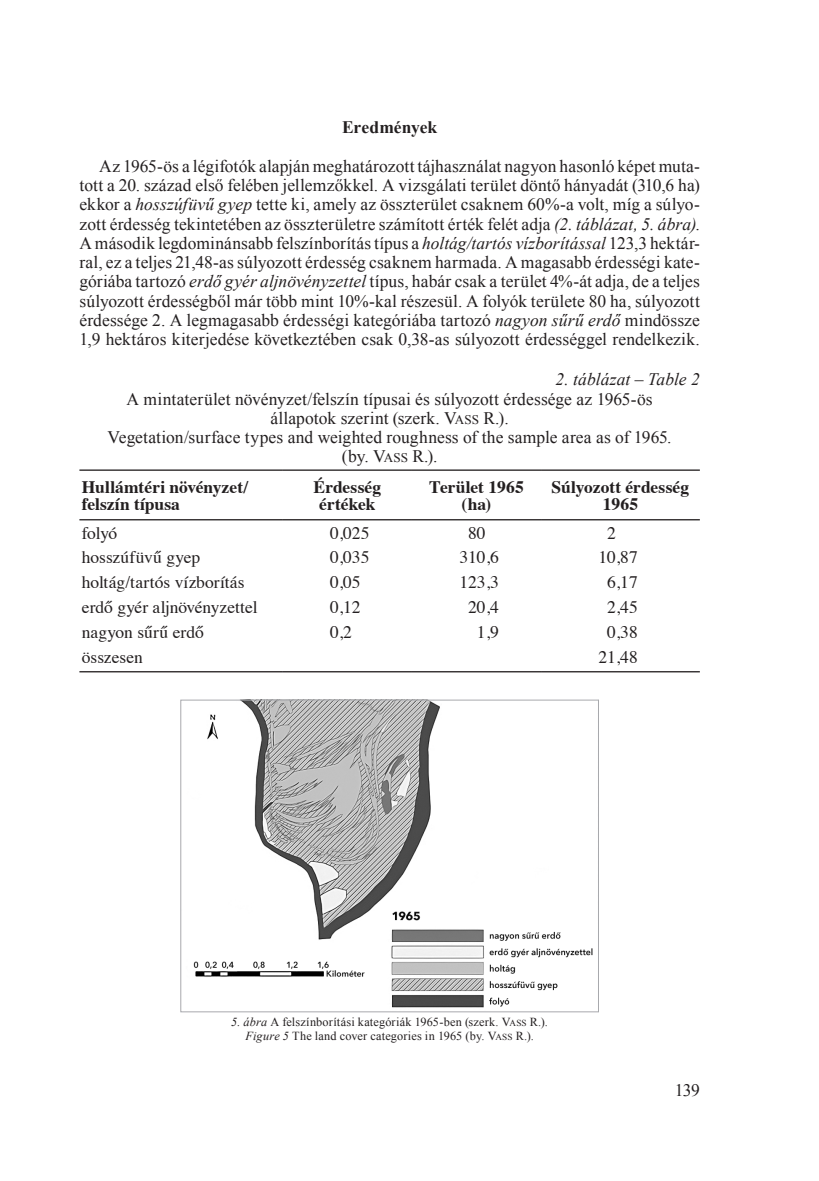
<style>
.page{position:relative;width:819px;height:1181px;background:#fff}
.page>*{position:absolute;margin:0;border:0;box-sizing:border-box;transform-origin:0 0}
.Folyószöveg{font:17.5px/19.2px "Times New Roman";letter-spacing:.005em;color:#231f20;text-align:justify}
.Táblázat{font:17.5px "Times";color:#231f20}
.Táblázat_fejléc{font:700 17.5px/17.5px "Times";color:#231f20}
.Folyószöveg-2{font:italic 17.5px "Times New Roman";letter-spacing:.005em;color:#231f20}
.Alcím_1{font:700 17.5px "Times New Roman";color:#231f20}
.Pagina{font:17.5px "Times New Roman";color:#231f20}
.Képaláírások{font:12.25px "Times New Roman";letter-spacing:.015em;color:#231f20}
.s1{font-style:italic}
.s2{font-style:normal}
.s3{font-style:inherit}
.s4{font-size:13.12px}
.s5{color:#fff}
.s6{font-size:9.1px}
</style>
<div class="page">
<hr style="left:79px;top:469px;width:204px;height:2px;background:#231f20">
<hr style="left:283px;top:469px;width:129px;height:2px;background:#231f20">
<hr style="left:412px;top:469px;width:129px;height:2px;background:#231f20">
<hr style="left:541px;top:469px;width:158px;height:2px;background:#231f20">
<hr style="left:79px;top:519px;width:204px;height:1px;background:#231f20">
<hr style="left:283px;top:519px;width:129px;height:1px;background:#231f20">
<hr style="left:412px;top:519px;width:129px;height:1px;background:#231f20">
<hr style="left:541px;top:519px;width:158px;height:1px;background:#231f20">
<hr style="left:79px;top:671px;width:204px;height:1px;background:#231f20">
<hr style="left:283px;top:671px;width:129px;height:1px;background:#231f20">
<hr style="left:412px;top:671px;width:129px;height:1px;background:#231f20">
<hr style="left:541px;top:671px;width:158px;height:1px;background:#231f20">
<img style="left:193px;top:701px;width:400px;height:307px">
<div style="left:180px;top:699px;width:419px;height:313px;border:1px solid #a8a9ad"></div>
<p class="Alcím_1" style="left:342px;top:115px;width:97px">Eredmények</p>
<p class="Folyószöveg" style="left:79px;top:156px;width:622px;text-indent:20px">Az 1965-ös a légifotók alapján meghatározott tájhasználat nagyon hasonló képet muta&shy;tott a 20. század első felében jellemzőkkel. A vizsgálati terület döntő hányadát (310,6 ha) ekkor a <span class="s1">hosszúfüvű gyep</span> tette ki, amely az összterület csaknem 60%-a volt, míg a súlyo&shy;zott érdesség tekintetében az összterületre számított érték felét adja <span class="s1">(2. táblázat, 5. ábra)</span>.<br>A második legdominánsabb felszínborítás típus a <span class="s1">holtág/tartós vízborítással</span> 123,3 hektár&shy;ral, ez a teljes 21,48-as súlyozott érdesség csaknem harmada. A magasabb érdességi kate&shy;góriába tartozó <span class="s1">erdő gyér aljnövényzettel</span> típus, habár csak a terület 4%-át adja, de a teljes súlyozott érdességből már több mint 10%-kal részesül. A folyók területe 80 ha, súlyozott érdessége 2. A legmagasabb érdességi kategóriába tartozó <span class="s1">nagyon sűrű erdő</span> mindössze 1,9 hektáros kiterjedése következtében csak 0,38-as súlyozott érdességgel rendelkezik.</p>
<p class="Folyószöveg-2" style="left:555px;top:367px;width:146px">2. táblázat <span class="s2">–</span> Table 2</p>
<p class="Folyószöveg" style="left:126px;top:389px;width:527px">A mintaterület növényzet/felszín típusai és súlyozott érdessége az 1965-ös</p>
<p class="Folyószöveg" style="left:270px;top:408px;width:240px">állapotok szerint (szerk. <span class="s3">V</span><span class="s4">ASS</span> <span class="s3">R.).</span></p>
<p class="Folyószöveg" style="left:108px;top:427px;width:565px">Vegetation/surface types and weighted roughness of the sample area as of 1965.</p>
<p class="Folyószöveg" style="left:342px;top:447px;width:97px">(by<span class="s3">. V</span><span class="s4">ASS</span> <span class="s3">R.</span>).</p>
<p class="Táblázat_fejléc" style="left:82px;top:476px;width:168px">Hullámtéri növényzet/ felszín típusa</p>
<p class="Táblázat_fejléc" style="left:313px;top:476px;width:69px">Érdesség</p>
<p class="Táblázat_fejléc" style="left:551px;top:476px;width:139px;text-align:center">Súlyozott érdesség<br>1965</p>
<p class="Táblázat_fejléc" style="left:429px;top:476px;width:96px">Terület 1965</p>
<p class="Táblázat_fejléc" style="left:461px;top:494px;width:31px">(ha)</p>
<p class="Táblázat_fejléc" style="left:319px;top:494px;width:58px">értékek</p>
<p class="Táblázat" style="left:82px;top:516px;width:37px">folyó</p>
<p class="Táblázat" style="left:330px;top:516px;width:41px">0,025</p>
<p class="Táblázat" style="left:468px;top:516px;width:32px">80<span class="s5">,0</span></p>
<p class="Táblázat" style="left:82px;top:541px;width:120px">hosszúfüvű gyep</p>
<p class="Táblázat" style="left:330px;top:541px;width:41px">0,035</p>
<p class="Táblázat" style="left:459px;top:541px;width:41px">310,6</p>
<p class="Táblázat" style="left:598px;top:541px;width:41px">10,87</p>
<p class="Táblázat" style="left:82px;top:566px;width:164px">holtág/tartós vízborítás</p>
<p class="Táblázat" style="left:330px;top:566px;width:32px">0,05</p>
<p class="Táblázat" style="left:459px;top:566px;width:41px">123,3</p>
<p class="Táblázat" style="left:607px;top:566px;width:32px">6,17</p>
<p class="Táblázat" style="left:82px;top:591px;width:177px">erdő gyér aljnövényzettel</p>
<p class="Táblázat" style="left:330px;top:591px;width:32px">0,12</p>
<p class="Táblázat" style="left:468px;top:591px;width:32px">20,4</p>
<p class="Táblázat" style="left:607px;top:591px;width:32px">2,45</p>
<p class="Táblázat" style="left:82px;top:615px;width:123px">nagyon sűrű erdő</p>
<p class="Táblázat" style="left:330px;top:615px;width:23px">0,2</p>
<p class="Táblázat" style="left:477px;top:615px;width:23px">1,9</p>
<p class="Táblázat" style="left:607px;top:615px;width:32px">0,38</p>
<p class="Táblázat" style="left:82px;top:640px;width:62px">összesen</p>
<p class="Táblázat" style="left:598px;top:640px;width:41px">21,48</p>
<p class="Képaláírások" style="left:231px;top:1014px;width:318px"><span class="s1">5. ábra</span> A felszínborítási kategóriák 1965-ben (szerk. <span class="s3">V</span><span class="s6">ASS</span> <span class="s3">R.).</span></p>
<p class="Képaláírások" style="left:245px;top:1028px;width:290px"><span class="s1">Figure 5</span> The land cover categories in 1965 (by<span class="s3">. V</span><span class="s6">ASS</span> <span class="s3">R.</span>).</p>
<p class="Pagina" style="left:674px;top:1078px;width:27px">139</p>
</div>
